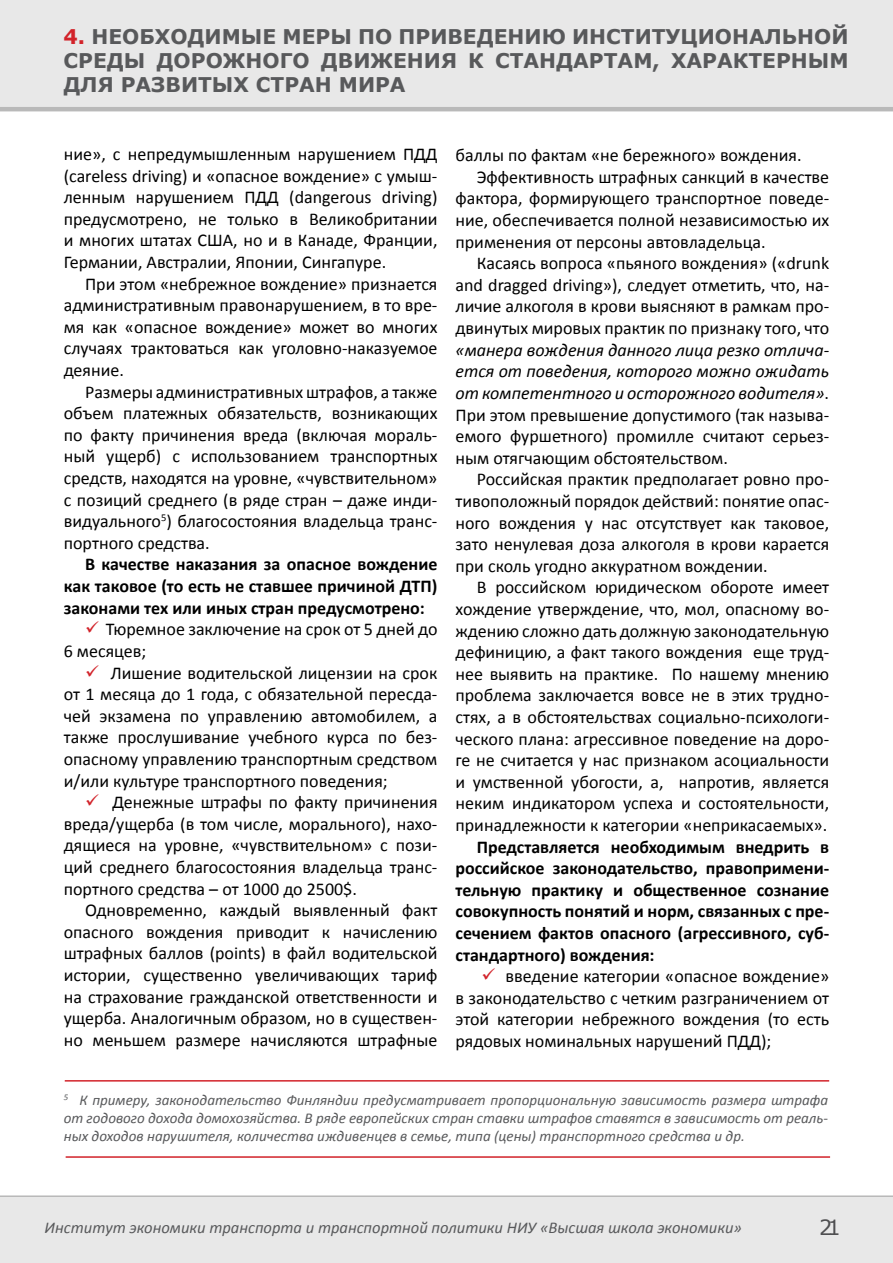
<style>
.page{position:relative;width:893px;height:1263px;background:#fff}
.page>*{position:absolute;margin:0;border:0;box-sizing:border-box;transform-origin:0 0}
.t1{font:21px "Verdana";color:#4f4f51}
.t2{font:700 20.25px/24px "Verdana";color:#58595b;text-align:justify}
.t3{font:18px/21.6px "Calibri";color:#000;text-align:justify}
.t4{font:700 18px/21.6px "Calibri";color:#000;text-align:justify}
.t5{font:italic 18px/21.6px "Calibri";color:#000;text-align:justify}
.t6{font:italic 16.5px "Calibri";color:#58595b}
.t7{font:italic 15px/18px "Calibri";color:#58595b;text-align:justify}
.s1{color:#d2232a}
.s2{font-style:normal}
</style>
<div class="page">
<div style="left:0;top:1195px;width:893px;height:68px;background:#e8e8e8"></div>
<div style="left:0;top:0;width:893px;height:111px;background:#e8e8e8"></div>
<hr style="left:65px;top:1080px;width:764px;height:1px;background:#d2232a">
<hr style="left:66px;top:1156px;width:764px;height:2px;background:#d2232a">
<p class="t2" style="left:64px;top:24px;width:786px"><span class="s1">4.</span> Н еобходимые меры по приведению институционал ьной среды до рожного движения к стандартам, характерным для развитых стран мира</p>
<p class="t3" style="left:64px;top:143px;width:375px">ние», с непредумышленным нарушением ПДД (careless driving) и «опасное вождение» с умыш&shy;ленным нарушением ПДД (dangerous driving) предусмотрено, не только в Великобритании и многих штатах США, но и в Канаде, Франции, Германии, Австралии, Японии, Сингапуре.</p>
<p class="t3" style="left:64px;top:273px;width:375px;text-indent:21px">При этом «небрежное вождение» признается административным правонарушением, в то вре&shy;мя как «опасное вождение» может во многих случаях трактоваться как уголовно-наказуемое деяние.</p>
<p class="t3" style="left:64px;top:381px;width:375px;text-indent:21px">Размеры административных штрафов, а также объем платежных обязательств, возникающих по факту причинения вреда (включая мораль&shy;ный ущерб) с использованием транспортных средств, находятся на уровне, «чувствительном» с позиций среднего (в ряде стран – даже инди&shy;видуального<sup>5</sup>) благосостояния владельца транс&shy;портного средства.</p>
<p class="t4" style="left:64px;top:554px;width:375px;text-indent:21px">В качестве наказания за опасное вождение как таковое (то есть не ставшее причиной ДТП) законами тех или иных стран предусмотрено:</p>
<p class="t3" style="left:64px;top:619px;width:375px;text-indent:21px"><span class="s1">✓</span> Тюремное заключение на срок от 5 дней до<br>6 месяцев;</p>
<p class="t3" style="left:64px;top:662px;width:375px;text-indent:21px"><span class="s1">✓</span> Лишение водительской лицензии на срок от 1 месяца до 1 года, с обязательной пересда&shy;чей экзамена по управлению автомобилем, а также прослушивание учебного курса по без&shy;опасному управлению транспортным средством и/или культуре транспортного поведения;</p>
<p class="t3" style="left:64px;top:791px;width:375px;text-indent:21px"><span class="s1">✓</span> Денежные штрафы по факту причинения вреда/ущерба (в том числе, морального), нахо&shy;дящиеся на уровне, «чувствительном» с пози&shy;ций среднего благосостояния владельца транс&shy;портного средства – от 1000 до 2500$.</p>
<p class="t3" style="left:64px;top:899px;width:375px;text-indent:21px">Одновременно, каждый выявленный факт опасного вождения приводит к начислению штрафных баллов (points) в файл водительской истории, существенно увеличивающих тариф на страхование гражданской ответственности и ущерба. Аналогичным образом, но в существен&shy;но меньшем размере начисляются штрафные</p>
<p class="t3" style="left:455px;top:145px;width:348px">баллы по фактам «не бережного» вождения.</p>
<p class="t3" style="left:477px;top:166px;width:354px">Эффективность штрафных санкций в качестве</p>
<p class="t3" style="left:455px;top:188px;width:375px">фактора, формирующего транспортное поведе-</p>
<p class="t3" style="left:455px;top:209px;width:375px">ние, обеспечивается полной независимостью их</p>
<p class="t3" style="left:455px;top:231px;width:312px">применения от персоны автовладельца.</p>
<p class="t3" style="left:477px;top:253px;width:354px">Касаясь вопроса «пьяного вождения» («drunk</p>
<p class="t3" style="left:455px;top:274px;width:375px">and dragged driving»), следует отметить, что, на-</p>
<p class="t3" style="left:455px;top:296px;width:375px">личие алкоголя в крови выясняют в рамкам про-</p>
<p class="t3" style="left:455px;top:317px;width:375px">двинутых мировых практик по признаку того, что</p>
<p class="t5" style="left:455px;top:338px;width:375px">«манера вождения данного лица резко отлича&shy;ется от поведения, которого можно ожидать от компетентного и осторожного водителя»<span class="s2">.<br>При этом превышение допустимого (так называ&shy;емого фуршетного) промилле считают серьез&shy;ным отягчающим обстоятельством.</span></p>
<p class="t3" style="left:455px;top:469px;width:375px;text-indent:21px">Российская практик предполагает ровно про&shy;тивоположный порядок действий: понятие опас&shy;ного вождения у нас отсутствует как таковое, зато ненулевая доза алкоголя в крови карается при сколь угодно аккуратном вождении.</p>
<p class="t3" style="left:455px;top:577px;width:375px;text-indent:21px">В российском юридическом обороте имеет хождение утверждение, что, мол, опасному во&shy;ждению сложно дать должную законодательную дефиницию, а факт такого вождения еще труд&shy;нее выявить на практике. По нашему мнению проблема заключается вовсе не в этих трудно&shy;стях, а в обстоятельствах социально-психологи&shy;ческого плана: агрессивное поведение на доро&shy;ге не считается у нас признаком асоциальности и умственной убогости, а, напротив, является неким индикатором успеха и состоятельности, принадлежности к категории «неприкасаемых».</p>
<p class="t4" style="left:455px;top:836px;width:375px;text-indent:21px">Представляется необходимым внедрить в российское законодательство, правопримени&shy;тельную практику и общественное сознание совокупность понятий и норм, связанных с пре&shy;сечением фактов опасного (агрессивного, суб&shy;стандартного) вождения:</p>
<p class="t3" style="left:455px;top:965px;width:375px;text-indent:26px"><span class="s1">✓</span> введение категории «опасное вождение» в законодательство с четким разграничением от этой категории небрежного вождения (то есть рядовых номинальных нарушений ПДД);</p>
<p class="t7" style="left:64px;top:1091px;width:766px"><sup>5</sup> К примеру, законодательство Финляндии предусматривает пропорциональную зависимость размера штрафа от годового дохода домохозяйства. В ряде европейских стран ставки штрафов ставятся в зависимость от реаль&shy;ных доходов нарушителя, количества иждивенцев в семье, типа (цены) транспортного средства и др.</p>
<p class="t6" style="left:45px;top:1217px;width:699px">Институт экономики транспорта и транспортной политики НИУ «Высшая школа экономики»</p>
<p class="t1" style="left:819px;top:1213px;width:23px">21</p>
</div>
